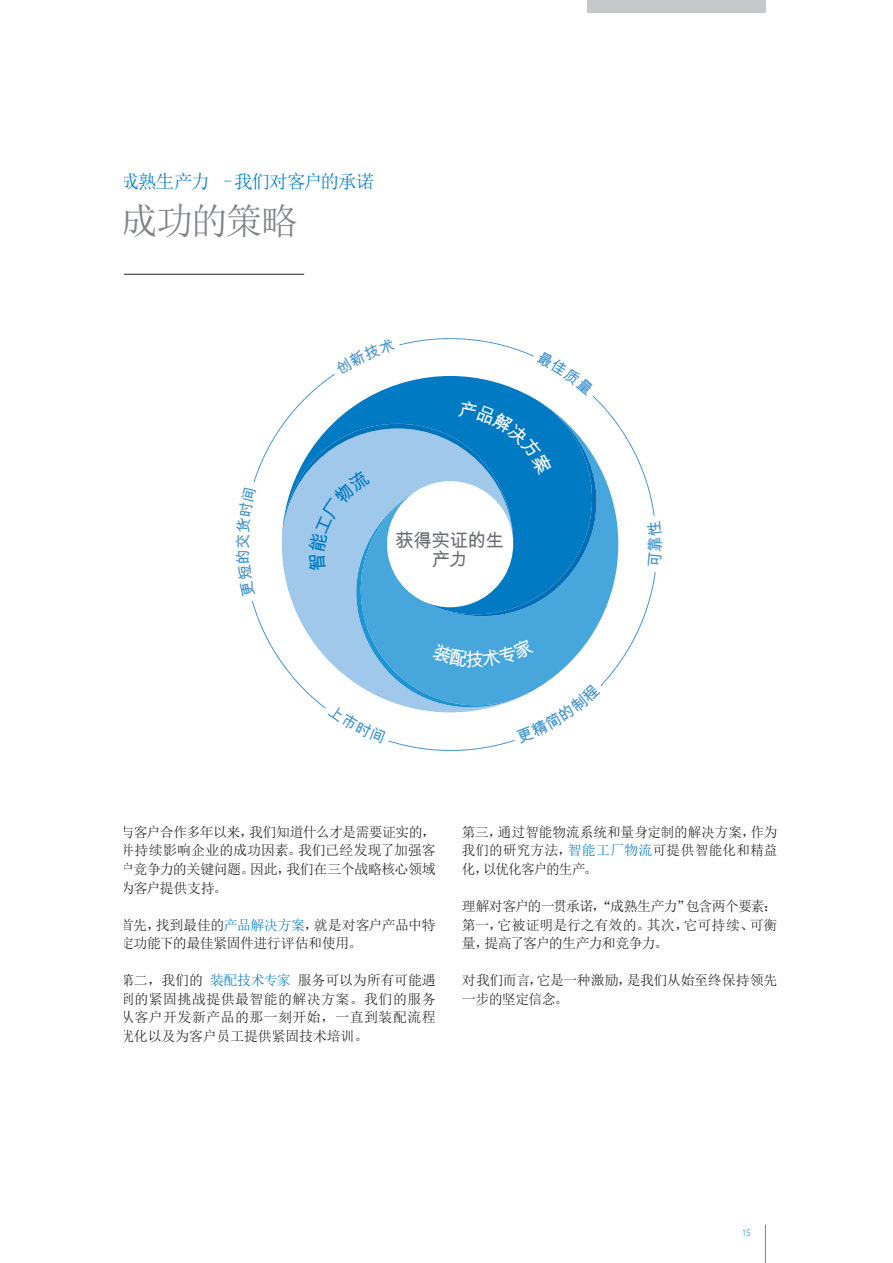
<style>
.page{position:relative;width:893px;height:1263px;background:#fff}
.page>*{position:absolute;margin:0;border:0;box-sizing:border-box;transform-origin:0 0}
.t1{font:37.05px "Sim Sun";letter-spacing:-.05em;color:#808285}
.t2{font:18.75px/19.2px "Arial Unicode MS";letter-spacing:-.04em;color:#6c6d70;text-align:center}
.t3{font:18.6px "Sim Sun";letter-spacing:-.05em;color:#007ac2}
.t4{font:13.95px/18.6px "Sim Sun";letter-spacing:-.015em;color:#231f20;text-align:justify}
.t5{font:13.95px/18.6px "Sim Sun";letter-spacing:-.035em;color:#231f20}
.t6{font:300 9px "DINOT";color:#007ac2}
.s1{color:#007ac2}
</style>
<div class="page">
<hr style="left:765px;top:1225px;width:1px;height:38px;background:#808285">
<div style="left:587px;top:0;width:178px;height:13px;background:#c7c8ca"></div>
<hr style="left:124px;top:274px;width:180px;height:1px;background:#231f20">
<svg style="left:251px;top:338px;width:405px;height:413px"></svg>
<h3 class="t3" style="left:120px;top:172px;width:256px">成熟生产力 –我们对客户的承诺</h3>
<h1 class="t1" style="left:120px;top:202px;width:180px">成功的策略</h1>
<h2 class="t2" style="left:395px;top:530px;width:110px">获得实证的生产力</h2>
<p class="t4" style="left:120px;top:822px;width:317px">与客户合作多年以来，我们知道什么才是需要证实的，并持续影响企业的成功因素。我们已经发现了加强客户竞争力的关键问题。因此，我们在三个战略核心领域为客户提供支持。</p>
<p class="t5" style="left:120px;top:915px;width:317px">首先，找到最佳的<span class="s1">产品解决方案</span>，就是对客户产品中特定功能下的最佳紧固件进行评估和使用。</p>
<p class="t4" style="left:120px;top:971px;width:317px">第二，我们的 <span class="s1">装配技术专家</span>服务可以为所有可能遇到的紧固挑战提供最智能的解决方案。我们的服务从客户开发新产品的那一刻开始，一直到装配流程优化以及为客户员工提供紧固技术培训。</p>
<p class="t4" style="left:462px;top:822px;width:317px">第三，通过智能物流系统和量身定制的解决方案，作为我们的研究方法，<span class="s1">智能工厂物流</span>可提供智能化和精益化，以优化客户的生产。</p>
<p class="t4" style="left:462px;top:897px;width:317px">理解对客户的一贯承诺，“成熟生产力”包含两个要素：第一，它被证明是行之有效的。其次，它可持续、可衡量，提高了客户的生产力和竞争力。</p>
<p class="t4" style="left:462px;top:971px;width:317px">对我们而言，它是一种激励，是我们从始至终保持领先一步的坚定信念。</p>
<p class="t6" style="left:742px;top:1227px;width:11px">15</p>
</div>
